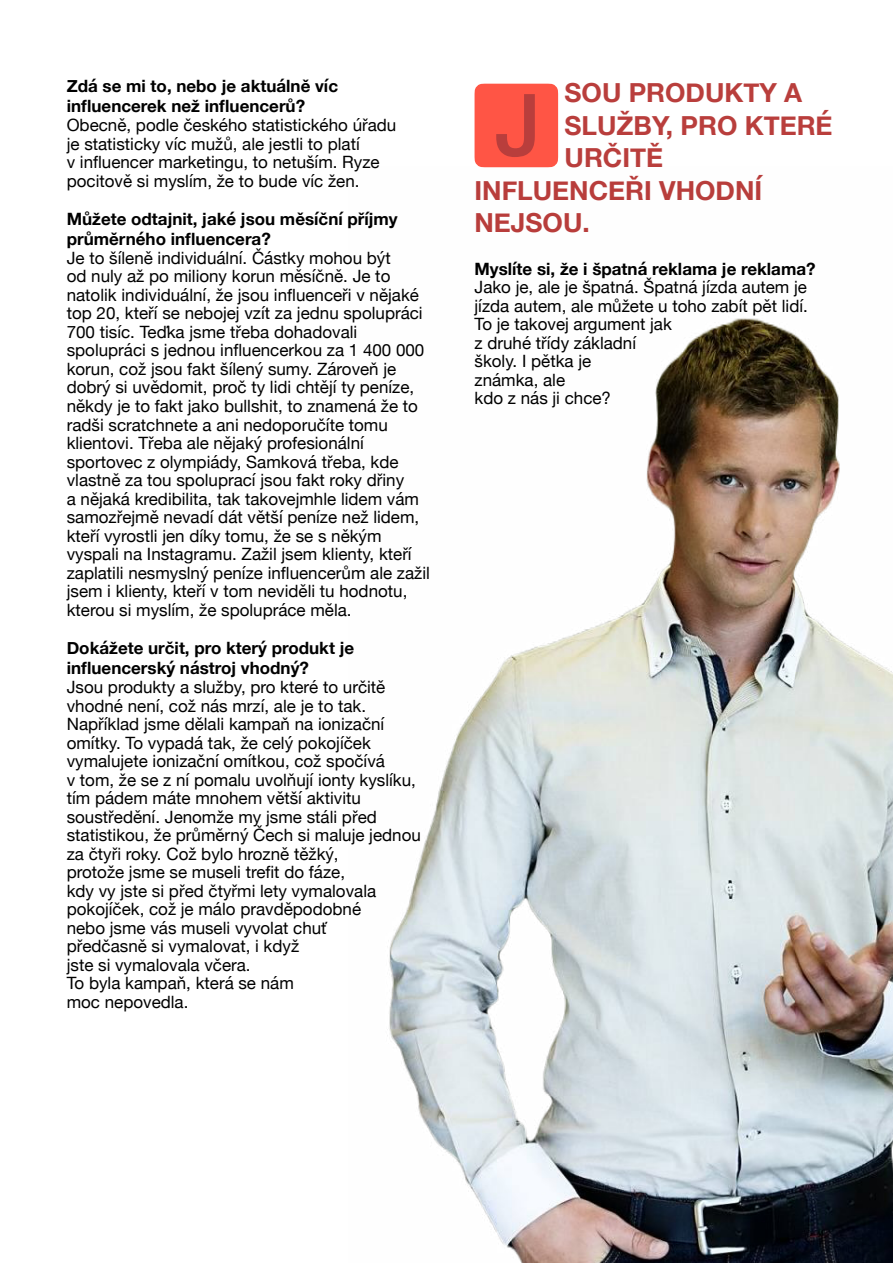
<style>
.page{position:relative;width:893px;height:1263px;background:#fff}
.page>*{position:absolute;margin:0;border:0;box-sizing:border-box;transform-origin:0 0}
.t1{font:700 26.25px "Helvetica Neue";color:#b93e3c}
.t2{font:16.95px/18.5px "Helvetica Neue";color:#000}
.t3{font:700 16.95px/20.1px "Helvetica Neue";color:#000}
</style>
<div class="page">
<svg style="left:475px;top:84px;width:83px;height:82px;background:#f45244"></svg>
<img style="left:387px;top:166px;width:506px;height:1097px">
<p class="t3" style="left:67px;top:77px;width:273px">Zdá se mi to, nebo je aktuálně víc influencerek než influencerů?</p>
<p class="t2" style="left:67px;top:117px;width:331px">Obecně, podle českého statistického úřadu je statisticky víc mužů, ale jestli to platí<br>v influencer marketingu, to netuším. Ryze pocitově si myslím, že to bude víc žen.</p>
<p class="t3" style="left:67px;top:209px;width:333px">Můžete odtajnit, jaké jsou měsíční příjmy průměrného influencera?</p>
<p class="t2" style="left:67px;top:249px;width:365px">Je to šíleně individuální. Částky mohou být<br>od nuly až po miliony korun měsíčně. Je to natolik individuální, že jsou influenceři v nějaké top 20, kteří se nebojej vzít za jednu spolupráci 700 tisíc. Teďka jsme třeba dohadovali spolupráci s jednou influencerkou za 1 400 000 korun, což jsou fakt šílený sumy. Zároveň je dobrý si uvědomit, proč ty lidi chtějí ty peníze, někdy je to fakt jako bullshit, to znamená že to radši scratchnete a ani nedoporučíte tomu klientovi. Třeba ale nějaký profesionální sportovec z olympiády, Samková třeba, kde vlastně za tou spoluprací jsou fakt roky dřiny<br>a nějaká kredibilita, tak takovejmhle lidem vám samozřejmě nevadí dát větší peníze než lidem, kteří vyrostli jen díky tomu, že se s někým vyspali na Instagramu. Zažil jsem klienty, kteří zaplatili nesmyslný peníze influencerům ale zažil jsem i klienty, kteří v tom neviděli tu hodnotu, kterou si myslím, že spolupráce měla.</p>
<p class="t3" style="left:67px;top:639px;width:289px">Dokážete určit, pro který produkt je influencerský nástroj vhodný?</p>
<p class="t2" style="left:67px;top:679px;width:356px">Jsou produkty a služby, pro které to určitě vhodné není, což nás mrzí, ale je to tak.<br>Například jsme dělali kampaň na ionizační omítky. To vypadá tak, že celý pokojíček vymalujete ionizační omítkou, což spočívá<br>v tom, že se z ní pomalu uvolňují ionty kyslíku, tím pádem máte mnohem větší aktivitu soustředění. Jenomže my jsme stáli před statistikou, že průměrný Čech si maluje jednou za čtyři roky. Což bylo hrozně těžký,<br>protože jsme se museli trefit do fáze,<br>kdy vy jste si před čtyřmi lety vymalovala pokojíček, což je málo pravděpodobné<br>nebo jsme vás museli vyvolat chuť<br>předčasně si vymalovat, i když<br>jste si vymalovala včera.<br>To byla kampaň, která se nám<br>moc nepovedla.</p>
<h1 class="t1" style="left:565px;top:72px;width:239px">SOU PRODUKTY A</h1>
<h1 class="t1" style="left:565px;top:105px;width:270px">SLUŽBY, PRO KTERÉ</h1>
<h1 class="t1" style="left:565px;top:137px;width:100px">URČITĚ</h1>
<h1 class="t1" style="left:475px;top:170px;width:289px">INFLUENCEŘI VHODNÍ</h1>
<h1 class="t1" style="left:475px;top:202px;width:117px">NEJSOU.</h1>
<p class="t3" style="left:475px;top:259px;width:343px">Myslíte si, že i špatná reklama je reklama?</p>
<p class="t2" style="left:475px;top:279px;width:335px">Jako je, ale je špatná. Špatná jízda autem je jízda autem, ale můžete u toho zabít pět lidí.<br>To je takovej argument jak<br>z druhé třídy základní<br>školy. I pětka je<br>známka, ale<br>kdo z nás ji chce?</p>
</div>
